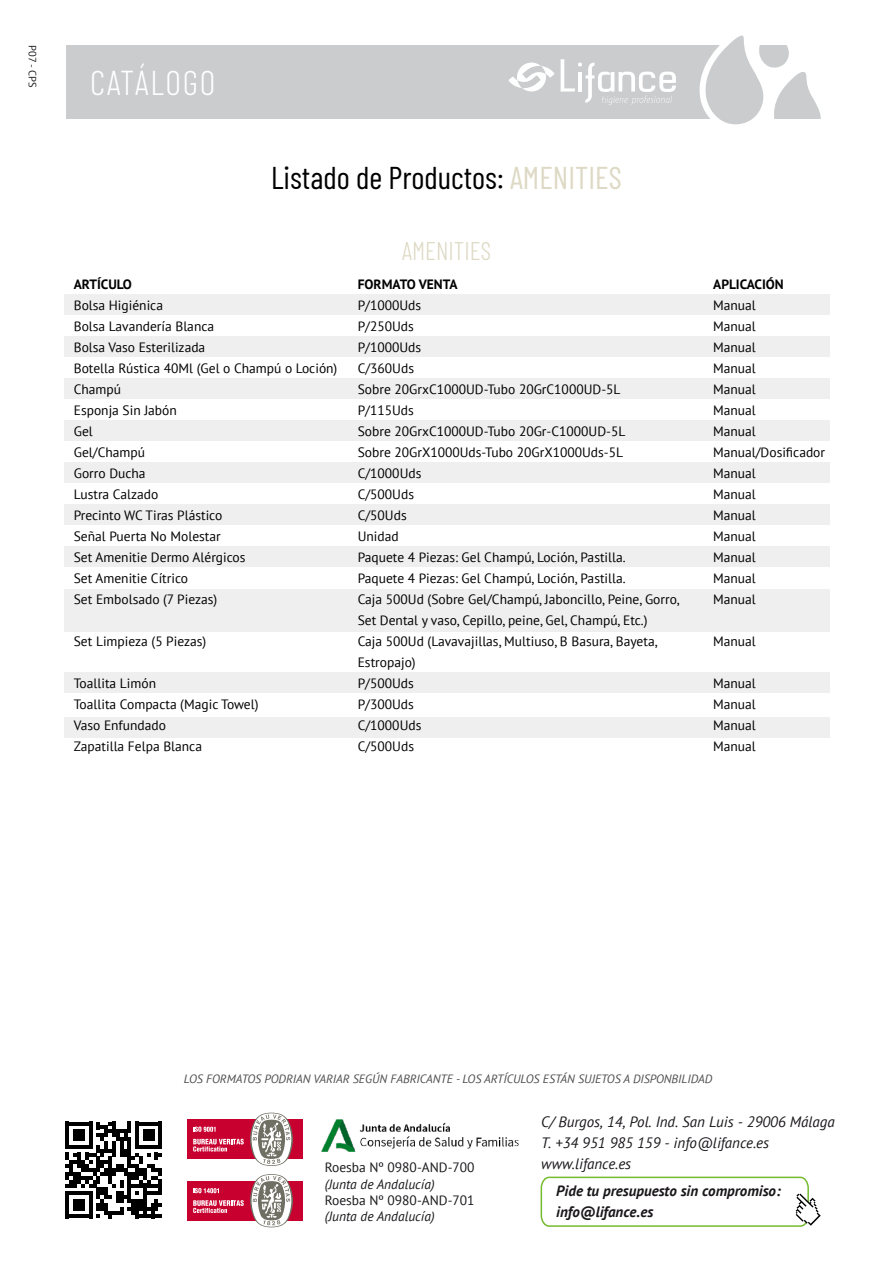
<style>
.page{position:relative;width:893px;height:1263px;background:#fff}
.page>*{position:absolute;margin:0;border:0;box-sizing:border-box;transform-origin:0 0}
.t1{font:300 34.5px "Barlow Condensed";letter-spacing:.05em;color:#fff}
.t2{font:31.5px "Barlow Condensed";color:#000}
.t3{font:300 25.5px "Barlow Condensed";color:#ddd9c4}
.t4{font:italic 15px/21px "PT Sans";color:#1a171b}
.t5{font:italic 700 15px/21px "PT Sans";color:#1a171b}
.t6{font:13.5px/21px "PT Sans";color:#000}
.t7{font:13.5px "PT Sans";color:#1a171b}
.t8{font:italic 13.5px "PT Sans";color:#1a171b}
.t9{font:700 13.5px "PT Sans";color:#000}
.t10{font:italic 12px "PT Sans";color:#4c4c4c}
.t11{font:10.5px "PT Sans";color:#1a171b}
.s1{color:#ddd9c4}
</style>
<div class="page">
<svg style="left:66px;top:1122px;width:96px;height:96px"></svg>
<svg style="left:540px;top:1176px;width:281px;height:51px"></svg>
<div style="left:187px;top:1119px;width:116px;height:40px;background:#c80030"></div>
<svg style="left:250px;top:1112px;width:43px;height:54px"></svg>
<svg style="left:193px;top:1126px;width:23px;height:6px"></svg>
<svg style="left:193px;top:1139px;width:51px;height:12px"></svg>
<div style="left:187px;top:1181px;width:116px;height:39px;background:#c80030"></div>
<svg style="left:250px;top:1174px;width:43px;height:53px"></svg>
<svg style="left:193px;top:1200px;width:51px;height:13px"></svg>
<svg style="left:193px;top:1188px;width:26px;height:5px"></svg>
<img style="left:321px;top:1119px;width:198px;height:33px">
<div style="left:64px;top:672px;width:765px;height:21px;background:#efefef"></div>
<div style="left:64px;top:717px;width:765px;height:20px;background:#efefef"></div>
<div style="left:64px;top:589px;width:765px;height:42px;background:#efefef"></div>
<div style="left:64px;top:547px;width:765px;height:20px;background:#efefef"></div>
<div style="left:64px;top:505px;width:765px;height:20px;background:#efefef"></div>
<div style="left:64px;top:463px;width:765px;height:20px;background:#efefef"></div>
<div style="left:64px;top:294px;width:765px;height:21px;background:#efefef"></div>
<div style="left:64px;top:421px;width:765px;height:20px;background:#efefef"></div>
<div style="left:64px;top:379px;width:765px;height:20px;background:#efefef"></div>
<div style="left:64px;top:337px;width:765px;height:20px;background:#efefef"></div>
<div style="left:66px;top:45px;width:658px;height:74px;background:#cacccd"></div>
<svg style="left:561px;top:59px;width:115px;height:46px"></svg>
<svg style="left:508px;top:63px;width:47px;height:29px"></svg>
<svg style="left:699px;top:35px;width:122px;height:90px"></svg>
<p class="t11" style="left:39px;top:45px;width:43px;rotate:90deg">P07 - CPS</p>
<h1 class="t1" style="left:90px;top:58px;width:127px">CATÁLOGO</h1>
<h2 class="t2" style="left:271px;top:156px;width:352px">Listado de Productos: <span class="s1">AMENITIES</span></h2>
<h3 class="t3" style="left:402px;top:233px;width:90px">AMENITIES</h3>
<p class="t9" style="left:74px;top:275px;width:59px">ARTÍCULO</p>
<p class="t6" style="left:74px;top:294px;width:265px">Bolsa Higiénica<br>Bolsa Lavandería Blanca<br>Bolsa Vaso Esterilizada<br>Botella Rústica 40Ml (Gel o Champú o Loción)<br>Champú<br>Esponja Sin Jabón<br>Gel<br>Gel/Champú<br>Gorro Ducha<br>Lustra Calzado<br>Precinto WC Tiras Plástico<br>Señal Puerta No Molestar<br>Set Amenitie Dermo Alérgicos<br>Set Amenitie Cítrico<br>Set Embolsado (7 Piezas)</p>
<p class="t6" style="left:74px;top:630px;width:134px">Set Limpieza (5 Piezas)</p>
<p class="t6" style="left:74px;top:672px;width:186px">Toallita Limón<br>Toallita Compacta (Magic Towel)<br>Vaso Enfundado<br>Zapatilla Felpa Blanca</p>
<p class="t9" style="left:358px;top:275px;width:101px">FORMATO VENTA</p>
<p class="t6" style="left:358px;top:294px;width:324px">P/1000Uds<br>P/250Uds<br>P/1000Uds<br>C/360Uds<br>Sobre 20GrxC1000UD-Tubo 20GrC1000UD-5L<br>P/115Uds<br>Sobre 20GrxC1000UD-Tubo 20Gr-C1000UD-5L<br>Sobre 20GrX1000Uds-Tubo 20GrX1000Uds-5L<br>C/1000Uds<br>C/500Uds<br>C/50Uds<br>Unidad<br>Paquete 4 Piezas: Gel Champú, Loción, Pastilla.<br>Paquete 4 Piezas: Gel Champú, Loción, Pastilla.<br>Caja 500Ud (Sobre Gel/Champú, Jaboncillo, Peine, Gorro,<br>Set Dental y vaso, Cepillo, peine, Gel, Champú, Etc.)<br>Caja 500Ud (Lavavajillas, Multiuso, B Basura, Bayeta,<br>Estropajo)<br>P/500Uds<br>P/300Uds<br>C/1000Uds<br>C/500Uds</p>
<p class="t9" style="left:713px;top:275px;width:72px">APLICACIÓN</p>
<p class="t6" style="left:713px;top:294px;width:113px">Manual<br>Manual<br>Manual<br>Manual<br>Manual<br>Manual<br>Manual<br>Manual/Dosificador<br>Manual<br>Manual<br>Manual<br>Manual<br>Manual<br>Manual<br>Manual</p>
<p class="t6" style="left:713px;top:630px;width:44px">Manual</p>
<p class="t6" style="left:713px;top:672px;width:44px;text-align:justify">Manual Manual Manual Manual</p>
<p class="t10" style="left:184px;top:1071px;width:530px">LOS FORMATOS PODRIAN VARIAR SEGÚN FABRICANTE - LOS ARTÍCULOS ESTÁN SUJETOS A DISPONBILIDAD</p>
<p class="t7" style="left:325px;top:1159px;width:151px">Roesba Nº 0980-AND-700</p>
<p class="t8" style="left:325px;top:1175px;width:111px">(Junta de Andalucía)</p>
<p class="t7" style="left:325px;top:1192px;width:151px">Roesba Nº 0980-AND-701</p>
<p class="t8" style="left:325px;top:1208px;width:111px">(Junta de Andalucía)</p>
<p class="t4" style="left:541px;top:1111px;width:295px">C/ Burgos, 14, Pol. Ind. San Luis - 29006 Málaga<br>T. +34 951 985 159 - info@lifance.es www.lifance.es</p>
<p class="t5" style="left:556px;top:1180px;width:226px">Pide tu presupuesto sin compromiso: info@lifance.es</p>
</div>
